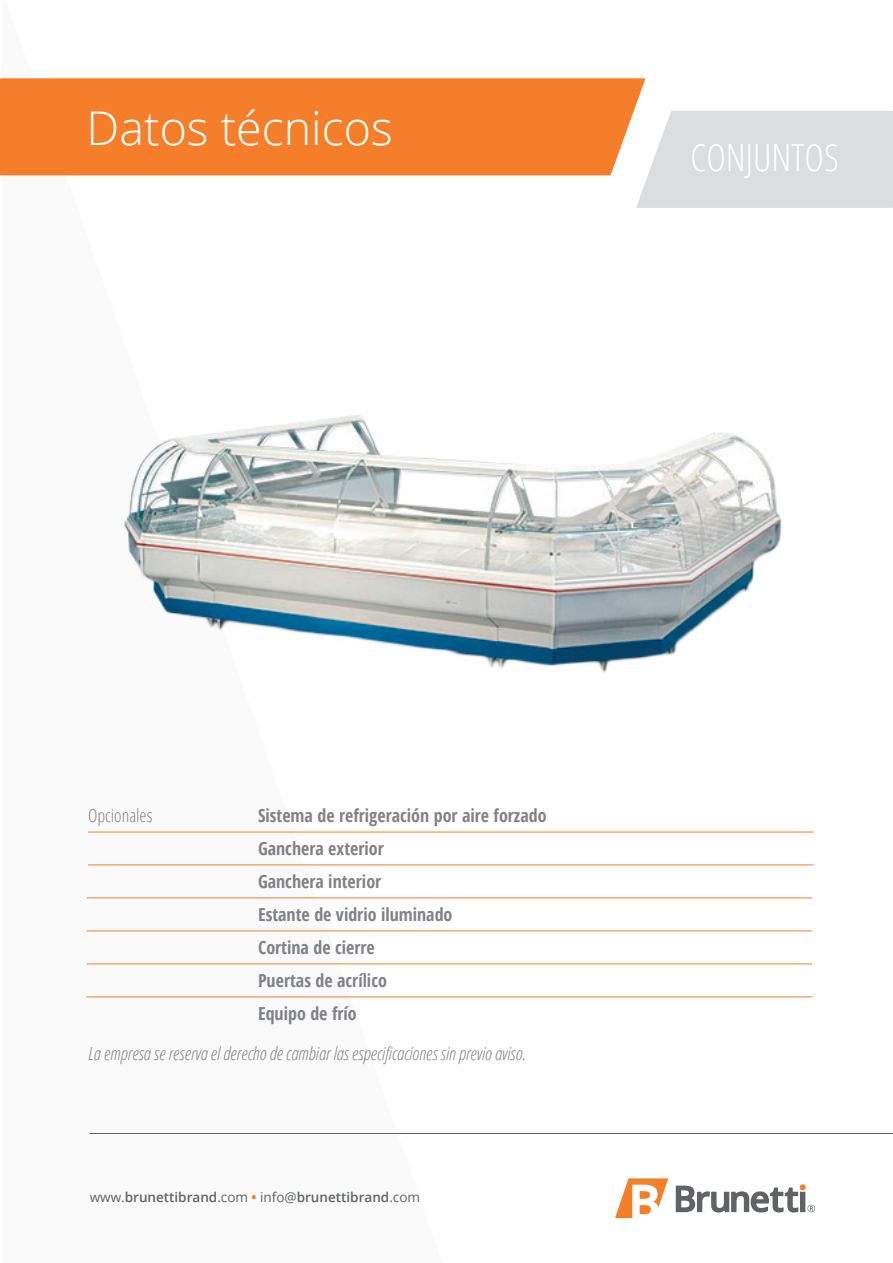
<style>
.page{position:relative;width:893px;height:1263px;background:#fff}
.page>*{position:absolute;margin:0;border:0;box-sizing:border-box;transform-origin:0 0}
.t1{font:300 46.5px "Open Sans";color:#fff}
.t2{font:300 condensed 37.5px "Open Sans";color:#fff}
.t3{font:700 condensed 18px/33px "Open Sans";color:#808285}
.t4{font:italic 300 condensed 18px "Open Sans";color:#808285}
.t5{font:300 condensed 18px "Open Sans";color:#808285}
.t6{font:600 13.5px "Open Sans";color:#5f6364}
.s1{font-weight:400}
.s2{font-weight:700;color:#f47e29}
</style>
<div class="page">
<svg style="left:1px;top:175px;width:441px;height:959px"></svg>
<div style="left:0;top:78px;width:645px;height:97px;background:#f47e29"></div>
<hr style="left:87px;top:930px;width:725px;height:1px;background:#f47e27">
<hr style="left:87px;top:963px;width:725px;height:1px;background:#f47e27">
<hr style="left:87px;top:996px;width:725px;height:1px;background:#f47e27">
<hr style="left:87px;top:897px;width:725px;height:1px;background:#f47e27">
<hr style="left:88px;top:864px;width:725px;height:1px;background:#f47e27">
<hr style="left:88px;top:832px;width:725px;height:1px;background:#f47e27">
<img style="left:96px;top:390px;width:686px;height:283px">
<div style="left:636px;top:111px;width:257px;height:97px;background:#dcdddf"></div>
<hr style="left:90px;top:1133px;width:803px;height:1px;background:#5f6364">
<svg style="left:615px;top:1178px;width:53px;height:40px"></svg>
<svg style="left:676px;top:1184px;width:139px;height:28px"></svg>
<h1 class="t1" style="left:87px;top:96px;width:308px">Datos técnicos</h1>
<h2 class="t2" style="left:691px;top:132px;width:150px">CONJUNTOS</h2>
<h2 class="t2" style="left:745px;top:136px;width:150px">CONJUNTOS</h2>
<p class="t5" style="left:88px;top:803px;width:66px">Opcionales</p>
<p class="t3" style="left:258px;top:798px;width:290px">Sistema de refrigeración por aire forzado<br>Ganchera exterior<br>Ganchera interior<br>Estante de vidrio iluminado<br>Cortina de cierre<br>Puertas de acrílico<br>Equipo de frío</p>
<p class="t4" style="left:88px;top:1041px;width:439px">La empresa se reserva el derecho de cambiar las especificaciones sin previo aviso.</p>
<p class="t6" style="left:90px;top:1188px;width:332px"><span class="s1">www.</span>brunettibrand<span class="s1">.com</span> <span class="s2">•</span> <span class="s1">info@</span>brunettibrand<span class="s1">.com</span></p>
</div>
